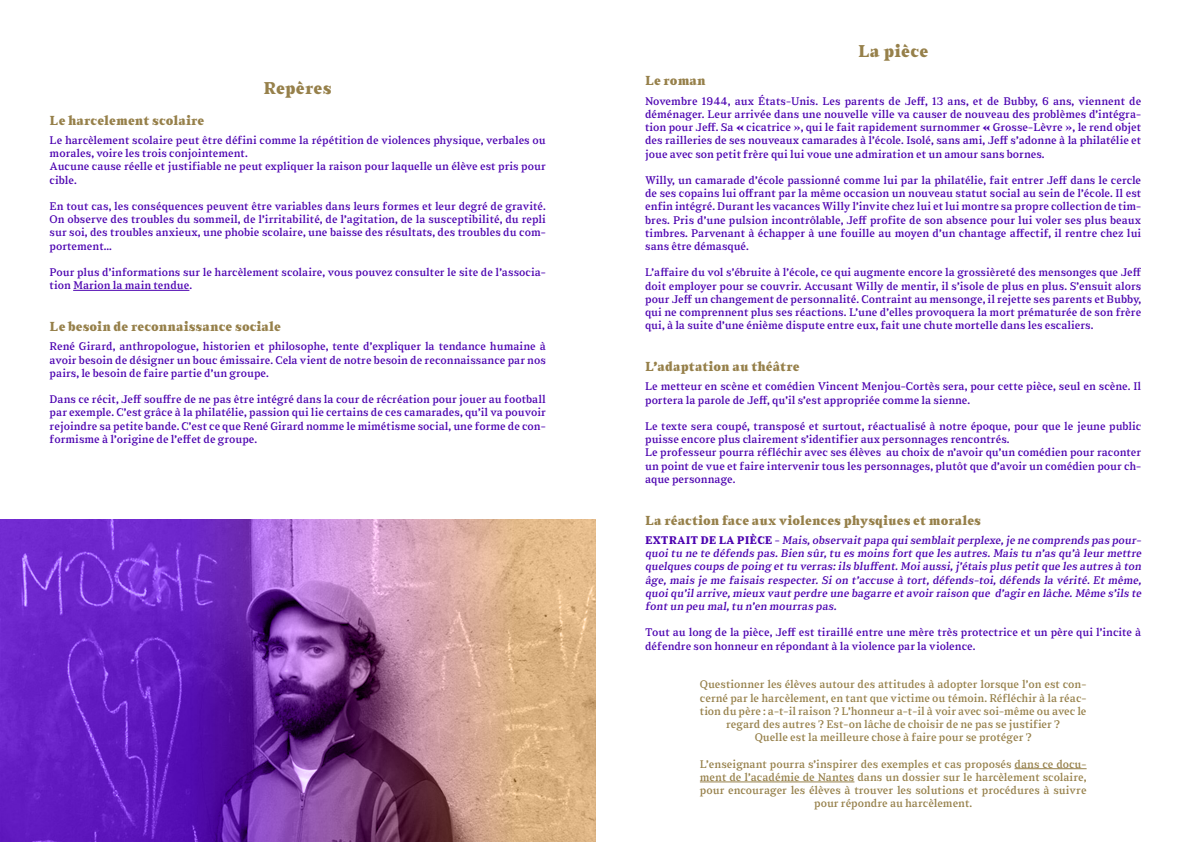
<style>
.page{position:relative;width:1191px;height:842px;background:#fff}
.page>*{position:absolute;margin:0;border:0;box-sizing:border-box;transform-origin:0 0}
.t1{font:900 17px "Sabre";letter-spacing:.01em;color:#96804a}
.t2{font:900 13px "Sabre";color:#96804a}
.t3{font:11px/13.2px "Sabre";color:#4b00b0;text-align:justify}
.t4{font:11px/13.2px "Sabre";color:#96804a;text-align:center}
.s1{font-weight:900}
</style>
<div class="page">
<hr style="left:73px;top:290px;width:116px;height:1px;background:#4b00b0">
<img style="left:0;top:520px;width:595px;height:322px">
<hr style="left:1014px;top:768px;width:72px;height:1px;background:#96804a">
<hr style="left:700px;top:782px;width:154px;height:1px;background:#96804a">
<h1 class="t1" style="left:264px;top:77px;width:70px">Repères</h1>
<p class="t2" style="left:50px;top:112px;width:156px">Le harcelement scolaire</p>
<p class="t3" style="left:50px;top:134px;width:498px;text-align:left">Le harcèlement scolaire peut être défini comme la répétition de violences physique, verbales ou morales, voire les trois conjointement.<br>Aucune cause réelle et justifiable ne peut expliquer la raison pour laquelle un élève est pris pour cible.</p>
<p class="t3" style="left:50px;top:200px;width:498px">En tout cas, les conséquences peuvent être variables dans leurs formes et leur degré de gravité.<br>On observe des troubles du sommeil, de l’irritabilité, de l’agitation, de la susceptibilité, du repli sur soi, des troubles anxieux, une phobie scolaire, une baisse des résultats, des troubles du com&shy;portement...</p>
<p class="t3" style="left:50px;top:266px;width:498px">Pour plus d’informations sur le harcèlement scolaire, vous pouvez consulter le site de l’associa&shy;tion Marion la main tendue.</p>
<p class="t2" style="left:50px;top:319px;width:233px">Le besoin de reconnaissance sociale</p>
<p class="t3" style="left:50px;top:340px;width:498px">René Girard, anthropologue, historien et philosophe, tente d’expliquer la tendance humaine à avoir besoin de désigner un bouc émissaire. Cela vient de notre besoin de reconnaissance par nos pairs, le besoin de faire partie d’un groupe.</p>
<p class="t3" style="left:50px;top:393px;width:498px">Dans ce récit, Jeff souffre de ne pas être intégré dans la cour de récréation pour jouer au football par exemple. C’est grâce à la philatélie, passion qui lie certains de ces camarades, qu’il va pouvoir rejoindre sa petite bande. C’est ce que René Girard nomme le mimétisme social, une forme de con&shy;formisme à l’origine de l’effet de groupe.</p>
<h1 class="t1" style="left:858px;top:40px;width:72px">La pièce</h1>
<p class="t2" style="left:645px;top:73px;width:62px">Le roman</p>
<p class="t3" style="left:645px;top:94px;width:498px">Novembre 1944, aux États-Unis. Les parents de Jeff, 13 ans, et de Bubby, 6 ans, viennent de déménager. Leur arrivée dans une nouvelle ville va causer de nouveau des problèmes d’intégra&shy;tion pour Jeff. Sa <span class="s1">«</span> cicatrice », qui le fait rapidement surnommer <span class="s1">«</span> Grosse-Lèvre », le rend objet des railleries de ses nouveaux camarades à l’école. Isolé, sans ami, Jeff s’adonne à la philatélie et joue avec son petit frère qui lui voue une admiration et un amour sans bornes.</p>
<p class="t3" style="left:645px;top:174px;width:498px">Willy, un camarade d’école passionné comme lui par la philatélie, fait entrer Jeff dans le cercle de ses copains lui offrant par la même occasion un nouveau statut social au sein de l’école. Il est enfin intégré. Durant les vacances Willy l’invite chez lui et lui montre sa propre collection de tim&shy;bres. Pris d’une pulsion incontrôlable, Jeff profite de son absence pour lui voler ses plus beaux timbres. Parvenant à échapper à une fouille au moyen d’un chantage affectif, il rentre chez lui sans être démasqué.</p>
<p class="t3" style="left:645px;top:266px;width:498px">L’affaire du vol s’ébruite à l’école, ce qui augmente encore la grossièreté des mensonges que Jeff doit employer pour se couvrir. Accusant Willy de mentir, il s’isole de plus en plus. S’ensuit alors pour Jeff un changement de personnalité. Contraint au mensonge, il rejette ses parents et Bubby, qui ne comprennent plus ses réactions. L’une d’elles provoquera la mort prématurée de son frère qui, à la suite d’une énième dispute entre eux, fait une chute mortelle dans les escaliers.</p>
<p class="t2" style="left:645px;top:358px;width:156px">L’adaptation au théâtre</p>
<p class="t3" style="left:645px;top:380px;width:497px">Le metteur en scène et comédien Vincent Menjou-Cortès sera, pour cette pièce, seul en scène. Il portera la parole de Jeff, qu’il s’est appropriée comme la sienne.</p>
<p class="t3" style="left:645px;top:420px;width:498px;text-align:left">Le texte sera coupé, transposé et surtout, réactualisé à notre époque, pour que le jeune public puisse encore plus clairement s’identifier aux personnages rencontrés.<br>Le professeur pourra réfléchir avec ses élèves au choix de n’avoir qu’un comédien pour raconter un point de vue et faire intervenir tous les personnages, plutôt que d’avoir un comédien pour ch&shy;aque personnage.</p>
<p class="t2" style="left:645px;top:512px;width:337px">La réaction face aux violences physqiues et morales</p>
<p class="t3" style="left:645px;top:534px;width:499px"><span class="s1">E X T R A I T D E L A P I È C E</span> - Mais,observait papa qui semblait perplexe,je ne comprends pas pour&shy;quoi tu ne te défends pas. Bien sûr, tu es moins fort que les autres. Mais tu n’as qu’à leur mettre quelques coups de poing et tu verras:ils bluffent.Moi aussi,j’étais plus petit que les autres à ton âge, mais je me faisais respecter. Si on t’accuse à tort, défends-toi, défends la vérité. Et même, quoi qu’il arrive,mieux vaut perdre une bagarre et avoir raison que d’agir en lâche.Même s’ils te font un peu mal,tu n’en mourras pas.</p>
<p class="t3" style="left:645px;top:626px;width:498px">Tout au long de la pièce, Jeff est tiraillé entre une mère très protectrice et un père qui l’incite à défendre son honneur en répondant à la violence par la violence.</p>
<p class="t4" style="left:700px;top:678px;width:388px">Questionner les élèves autour des attitudes à adopter lorsque l’on est con&shy;cerné par le harcèlement, en tant que victime ou témoin. Réfléchir à la réac&shy;tion du père : a-t-il raison ? L’honneur a-t-il à voir avec soi-même ou avec le regard des autres ? Est-on lâche de choisir de ne pas se justifier ?<br>Quelle est la meilleure chose à faire pour se protéger ?</p>
<p class="t4" style="left:700px;top:757px;width:388px">L’enseignant pourra s’inspirer des exemples et cas proposés dans ce docu&shy;ment de l’académie de Nantes dans un dossier sur le harcèlement scolaire, pour encourager les élèves à trouver les solutions et procédures à suivre pour répondre au harcèlement.</p>
</div>
